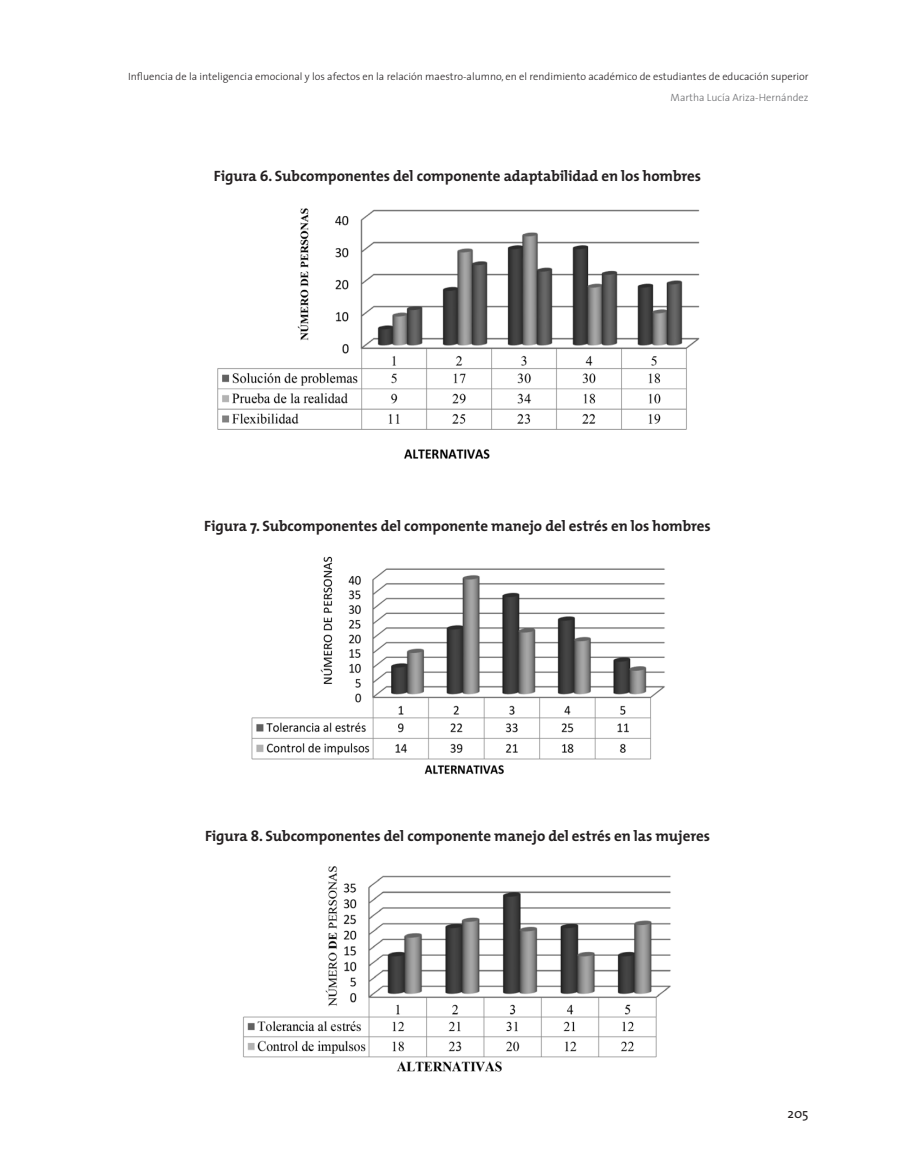
<style>
.page{position:relative;width:915px;height:1170px;background:#fff}
.page>*{position:absolute;margin:0;border:0;box-sizing:border-box;transform-origin:0 0}
.t1{font:700 15px "The Mix";letter-spacing:-.005em;color:#231f20}
.t2{font:13.5px "The Sans";color:#231f20}
.t3{font:300 10.5px "The Sans";color:#231f20}
.t4{font:300 10.5px "The Sans";color:#6c6d70}
</style>
<div class="page">
<img style="left:217px;top:208px;width:483px;height:251px">
<img style="left:251px;top:556px;width:414px;height:219px">
<img style="left:243px;top:866px;width:428px;height:206px">
<p class="t3" style="left:128px;top:68px;width:681px">Influencia de la inteligencia emocional y los afectos en la relación maestro-alumno, en el rendimiento académico de estudiantes de educación superior</p>
<p class="t4" style="left:670px;top:89px;width:139px">Martha Lucía Ariza-Hernández</p>
<p class="t1" style="left:214px;top:164px;width:488px">Figura 6. Subcomponentes del componente adaptabilidad en los hombres</p>
<p class="t1" style="left:204px;top:513px;width:507px">Figura 7. Subcomponentes del componente manejo del estrés en los hombres</p>
<p class="t1" style="left:205px;top:823px;width:506px">Figura 8. Subcomponentes del componente manejo del estrés en las mujeres</p>
<p class="t2" style="left:787px;top:1102px;width:23px">205</p>
</div>
